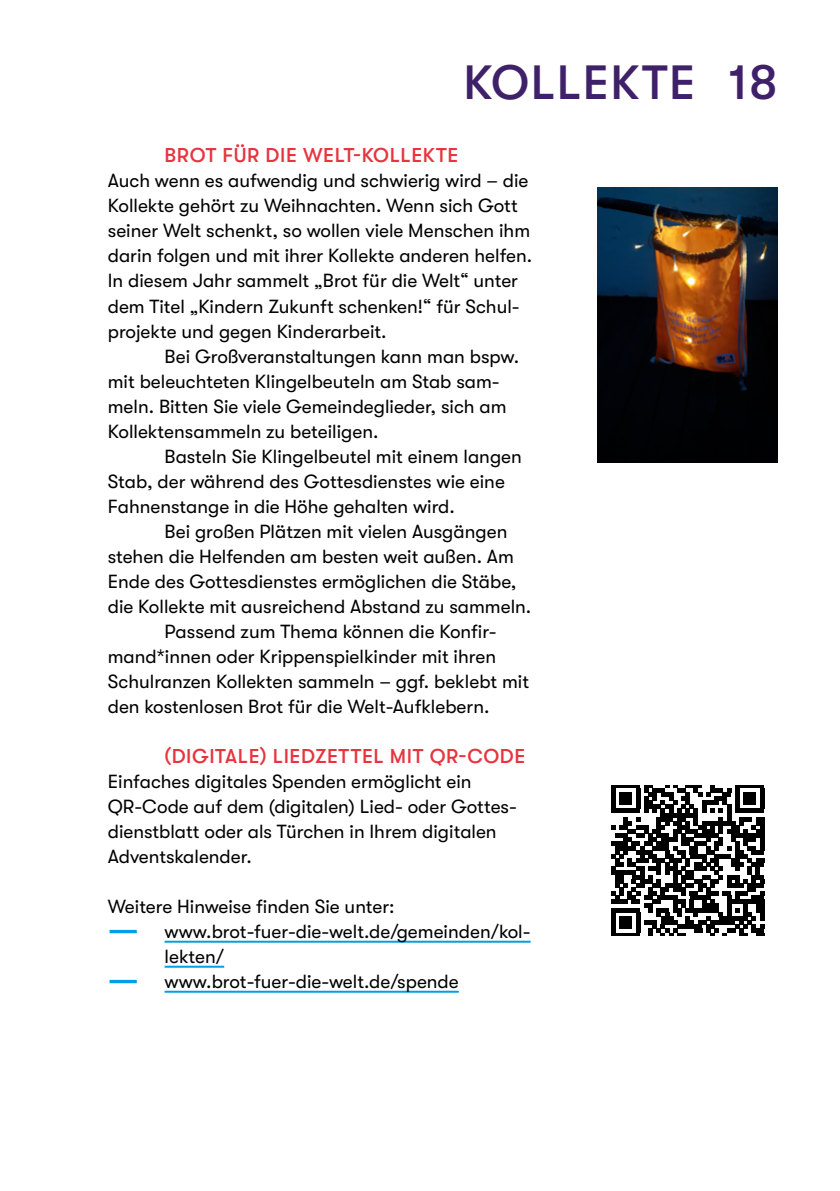
<style>
.page{position:relative;width:840px;height:1191px;background:#fff}
.page>*{position:absolute;margin:0;border:0;box-sizing:border-box;transform-origin:0 0}
.t1{font:500 48px "GT Walsheim Pro";letter-spacing:.03em;color:#3f216a}
.t2{font:500 20px "GT Walsheim Pro";letter-spacing:.03em;color:#e7343f}
.t3{font:19px/25px "GT Walsheim Pro";color:#000}
.s1{font-weight:500;font-size:38px;color:#009fe3}
</style>
<div class="page">
<hr style="left:164px;top:940px;width:366px;height:2px;background:#009fe3">
<hr style="left:164px;top:965px;width:60px;height:2px;background:#009fe3">
<hr style="left:164px;top:990px;width:294px;height:2px;background:#009fe3">
<svg style="left:611px;top:785px;width:152px;height:150px"></svg>
<hr style="left:611px;top:932px;width:28px;height:3px;background:#000">
<div style="left:619px;top:916px;width:12px;height:12px;background:#000"></div>
<img style="left:597px;top:187px;width:180px;height:275px">
<h1 class="t1" style="left:463px;top:56px;width:233px">KOLLEKTE</h1>
<p class="t2" style="left:164px;top:144px;width:295px">BROT FÜR DIE WELT-KOLLEKTE</p>
<p class="t3" style="left:108px;top:168px;width:425px">Auch wenn es aufwendig und schwierig wird – die Kollekte gehört zu Weihnachten. Wenn sich Gott seiner Welt schenkt, so wollen viele Menschen ihm darin folgen und mit ihrer Kollekte anderen helfen.<br>In diesem Jahr sammelt „Brot für die Welt“ unter dem Titel „Kindern Zukunft schenken!“ für Schul&shy;projekte und gegen Kinderarbeit.</p>
<p class="t3" style="left:108px;top:344px;width:412px;text-indent:57px">Bei Großveranstaltungen kann man bspw. mit beleuchteten Klingelbeuteln am Stab sam&shy;meln. Bitten Sie viele Gemeindeglieder, sich am Kollektensammeln zu beteiligen.</p>
<p class="t3" style="left:108px;top:444px;width:415px;text-indent:57px">Basteln Sie Klingelbeutel mit einem langen<br>Stab, der während des Gottesdienstes wie eine<br>Fahnenstange in die Höhe gehalten wird.</p>
<p class="t3" style="left:164px;top:519px;width:344px">Bei großen Plätzen mit vielen Ausgängen</p>
<p class="t3" style="left:108px;top:544px;width:407px">stehen die Helfenden am besten weit außen. Am</p>
<p class="t3" style="left:108px;top:569px;width:410px">Ende des Gottesdienstes ermöglichen die Stäbe,</p>
<p class="t3" style="left:108px;top:594px;width:425px">die Kollekte mit ausreichend Abstand zu sammeln.</p>
<p class="t3" style="left:164px;top:619px;width:333px">Passend zum Thema können die Konfir-</p>
<p class="t3" style="left:108px;top:644px;width:389px">mand*innen oder Krippenspielkinder mit ihren</p>
<p class="t3" style="left:108px;top:669px;width:422px">Schulranzen Kollekten sammeln – ggf. beklebt mit</p>
<p class="t3" style="left:108px;top:694px;width:383px">den kostenlosen Brot für die Welt-Aufklebern.</p>
<p class="t2" style="left:164px;top:744px;width:362px">(DIGITALE) LIEDZETTEL MIT QR-CODE</p>
<p class="t3" style="left:108px;top:768px;width:410px">Einfaches digitales Spenden ermöglicht ein QR-Code auf dem (digitalen) Lied- oder Gottes&shy;dienstblatt oder als Türchen in Ihrem digitalen Adventskalender.</p>
<p class="t3" style="left:108px;top:893px;width:288px">Weitere Hinweise finden Sie unter:</p>
<p class="t3" style="left:164px;top:918px;width:367px;text-indent:-57px"><span class="s1">—</span> www.brot-fuer-die-welt.de/gemeinden/kol&shy;lekten/</p>
<p class="t3" style="left:108px;top:968px;width:352px"><span class="s1">—</span> www.brot-fuer-die-welt.de/spende</p>
<h1 class="t1" style="left:728px;top:56px;width:50px">18</h1>
</div>
